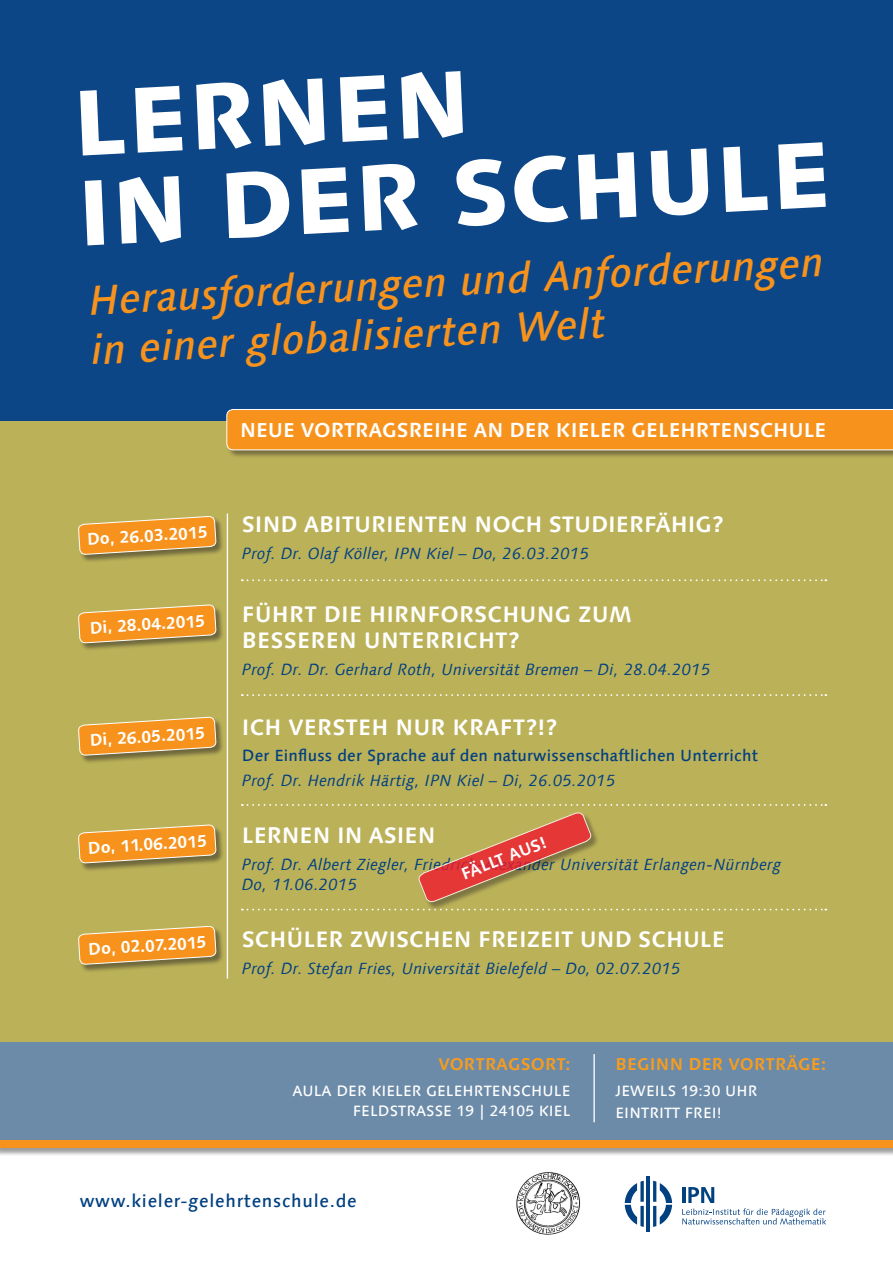
<style>
.page{position:relative;width:893px;height:1263px;background:#fff}
.page>*{position:absolute;margin:0;border:0;box-sizing:border-box;transform-origin:0 0}
.t1{font:800 93px/90px "Linotype Syntax Com";color:#fff}
.t2{font:italic 500 42px/49.5px "Linotype Syntax Com";color:#f7931d}
.t3{font:700 22.5px/26.2px "Linotype Syntax Com";color:#fff}
.t4{font:700 20.25px "Linotype Syntax Com";color:#fff}
.t5{font:500 18px "Linotype Syntax Com";letter-spacing:.04em;color:#014081}
.t6{font:700 17.1px "Linotype Syntax Com";letter-spacing:.01em;color:#f89c1c}
.t7{font:700 16.88px "Linotype Syntax Com";color:#fff}
.t8{font:italic 16.2px/20.2px "Linotype Syntax Com";letter-spacing:.01em;color:#014081}
.t9{font:500 16.2px "Linotype Syntax Com";letter-spacing:.01em;color:#014081}
.t10{font:500 15px/20.2px "Linotype Syntax Com";letter-spacing:.01em;color:#fff;text-align:right}
</style>
<div class="page">
<div style="left:0;top:1130px;width:893px;height:26px;background:#231f20;opacity:.45"></div>
<div style="left:0;top:1129px;width:893px;height:19px;background:#f7931d"></div>
<div style="left:0;top:351px;width:893px;height:738px;background:#bbb159"></div>
<div style="left:0;top:1042px;width:893px;height:97px;background:#6c8ba8"></div>
<img style="left:516px;top:1172px;width:64px;height:63px">
<svg style="left:682px;top:1187px;width:144px;height:37px"></svg>
<svg style="left:625px;top:1181px;width:19px;height:46px"></svg>
<svg style="left:653px;top:1181px;width:19px;height:46px"></svg>
<hr style="left:647px;top:1176px;width:3px;height:55px;background:#014081">
<hr style="left:227px;top:513px;width:1px;height:465px;background:#fff">
<div style="left:79px;top:517px;width:146px;height:46px;background:#231f20;opacity:.5"></div>
<div style="left:79px;top:605px;width:146px;height:47px;background:#231f20;opacity:.5"></div>
<svg style="left:78px;top:516px;width:138px;height:136px"></svg>
<div style="left:79px;top:717px;width:146px;height:47px;background:#231f20;opacity:.5"></div>
<svg style="left:78px;top:716px;width:138px;height:48px"></svg>
<div style="left:79px;top:825px;width:146px;height:47px;background:#231f20;opacity:.5"></div>
<svg style="left:78px;top:824px;width:138px;height:48px"></svg>
<div style="left:79px;top:926px;width:146px;height:47px;background:#231f20;opacity:.5"></div>
<svg style="left:78px;top:926px;width:138px;height:47px"></svg>
<svg style="left:242px;top:579px;width:584px;height:2px"></svg>
<svg style="left:242px;top:694px;width:584px;height:2px"></svg>
<svg style="left:242px;top:909px;width:584px;height:1px"></svg>
<div style="left:0;top:0;width:893px;height:420px;background:#0d4686"></div>
<div style="left:227px;top:409px;width:666px;height:50px;background:#231f20;opacity:.45"></div>
<div style="left:226px;top:409px;width:667px;height:41px;background:#f7931d"></div>
<hr style="left:593px;top:1054px;width:2px;height:68px;background:#fff">
<div style="left:419px;top:813px;width:180px;height:97px;background:#231f20;opacity:.5"></div>
<svg style="left:242px;top:804px;width:584px;height:99px"></svg>
<h1 class="t1" style="left:70px;top:77px;width:757px;rotate:-3deg">LERNEN<br>IN DER SCHULE</h1>
<h2 class="t2" style="left:88px;top:275px;width:738px;rotate:-3deg">Herausforderungen und Anforderungen in einer globalisierten Welt</h2>
<p class="t7" style="left:86px;top:529px;width:122px;rotate:-4deg">DO, 26.03.2015</p>
<p class="t7" style="left:89px;top:617px;width:117px;rotate:-4deg">DI, 28.04.2015</p>
<p class="t7" style="left:89px;top:730px;width:117px;rotate:-4deg">DI, 26.05.2015</p>
<p class="t7" style="left:87px;top:838px;width:121px;rotate:-4deg">DO, 11.06.2015</p>
<p class="t7" style="left:87px;top:939px;width:120px;rotate:-4deg">DO, 02.07.2015</p>
<p class="t4" style="left:240px;top:417px;width:14px">NEUE</p>
<p class="t4" style="left:301px;top:417px;width:14px">VORTRAGSREIHE</p>
<p class="t4" style="left:474px;top:417px;width:50px">AN DER</p>
<p class="t4" style="left:556px;top:417px;width:13px">KIELER</p>
<p class="t4" style="left:631px;top:417px;width:14px">GELEHRTENSCHULE</p>
<h3 class="t3" style="left:242px;top:511px;width:483px">SIND ABITURIENTEN NOCH STUDIERFÄHIG?</h3>
<p class="t8" style="left:242px;top:543px;width:349px">Prof. Dr. Olaf Köller, IPN Kiel – Do, 26.03.2015</p>
<h3 class="t3" style="left:242px;top:600px;width:391px">FÜHRT DIE HIRNFORSCHUNG ZUM<br>BESSEREN UNTERRICHT?</h3>
<p class="t8" style="left:242px;top:659px;width:470px">Prof. Dr. Dr. Gerhard Roth, Universität Bremen – Di, 28.04.2015</p>
<h3 class="t3" style="left:242px;top:713px;width:317px">ICH VERSTEH NUR KRAFT?!?</h3>
<p class="t9" style="left:242px;top:745px;width:518px">Der Einfluss der Sprache auf den naturwissenschaftlichen Unterricht</p>
<p class="t8" style="left:242px;top:770px;width:375px">Prof. Dr. Hendrik Härtig, IPN Kiel – Di, 26.05.2015</p>
<h3 class="t3" style="left:242px;top:822px;width:195px">LERNEN IN ASIEN</h3>
<p class="t8" style="left:242px;top:854px;width:541px">Prof. Dr. Albert Ziegler, Friedrich-Alexander Universität Erlangen-Nürnberg<br>Do, 11.06.2015</p>
<h3 class="t3" style="left:242px;top:926px;width:485px">SCHÜLER ZWISCHEN FREIZEIT UND SCHULE</h3>
<p class="t8" style="left:242px;top:958px;width:440px">Prof. Dr. Stefan Fries, Universität Bielefeld – Do, 02.07.2015</p>
<p class="t7" style="left:458px;top:864px;width:92px;rotate:-21deg">FÄLLT AUS!</p>
<p class="t6" style="left:438px;top:1053px;width:133px">VORTRAGSORT:</p>
<p class="t10" style="left:292px;top:1080px;width:279px">AULA DER KIELER GELEHRTENSCHULE<br>FELDSTRASSE 19 | 24105 KIEL</p>
<p class="t6" style="left:615px;top:1053px;width:212px">BEGINN DER VORTRÄGE:</p>
<p class="t10" style="left:615px;top:1079px;width:143px;line-height:22.3px;text-align:left">JEWEILS 19:30 UHR<br>EINTRITT FREI!</p>
<p class="t5" style="left:80px;top:1189px;width:279px">www.kieler-gelehrtenschule.de</p>
</div>
